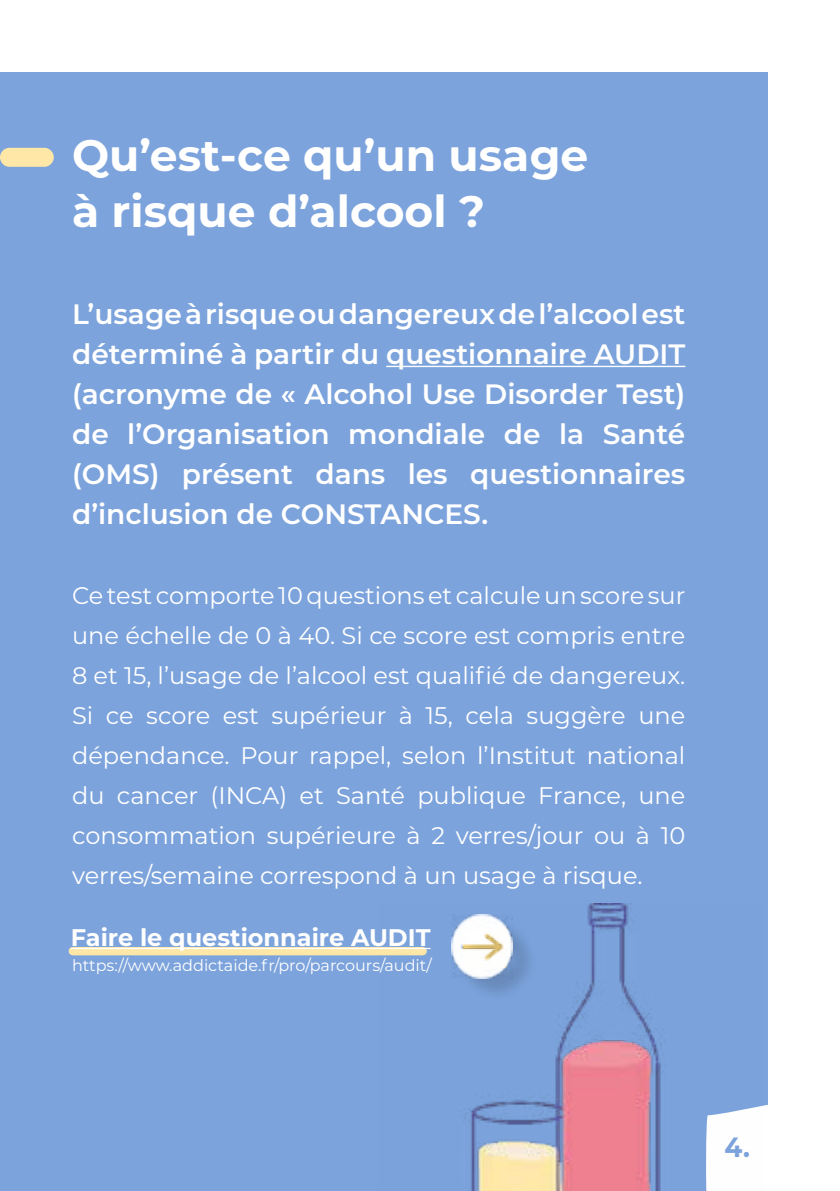
<style>
.page{position:relative;width:840px;height:1191px;background:#fff}
.page>*{position:absolute;margin:0;border:0;box-sizing:border-box;transform-origin:0 0}
.t1{font:700 44px/56px "Montserrat";color:#fff}
.t2{font:600 28px/40px "Montserrat";color:#fff;text-align:justify}
.t3{font:700 27.8px "Montserrat";color:#7ca3dc;scale:.93 1}
.t4{font:24px/40px "Montserrat";color:#fff;text-align:justify}
.t5{font:700 24px "Montserrat";color:#fefefe}
.t6{font:16px "Montserrat";color:#fff}
.s1{color:#fefefe}
</style>
<div class="page">
<div style="left:0;top:72px;width:767px;height:1119px;background:#7ca3dc"></div>
<hr style="left:386px;top:366px;width:299px;height:1px;background:#fefefe">
<svg style="left:763px;top:1104px;width:5px;height:87px"></svg>
<div style="left:0;top:148px;width:54px;height:19px;background:#ffe7a7;border-radius:9px"></div>
<img style="left:378px;top:903px;width:385px;height:288px">
<div style="left:455px;top:918px;width:82px;height:84px;background:#000;opacity:.15"></div>
<img style="left:451px;top:914px;width:61px;height:64px">
<div style="left:69px;top:947px;width:357px;height:8px;background:#ffe7a7;border-radius:4px"></div>
<hr style="left:71px;top:948px;width:359px;height:1px;background:#fefefe">
<h1 class="t1" style="left:72px;top:128px;width:517px">Qu’est-ce qu’un usage à risque d’alcool ?</h1>
<p class="t2" style="left:72px;top:295px;width:614px">L’usage à risque ou dangereux de l’alcool est déterminé à partir du <span class="s1">questionnaire AUDIT </span>(acronyme de « Alcohol Use Disorder Test) de l’Organisation mondiale de la Santé (OMS) présent dans les questionnaires d’inclusion de CONSTANCES.</p>
<p class="t4" style="left:72px;top:576px;width:614px">Ce test comporte 10 questions et calcule un score sur une échelle de 0 à 40. Si ce score est compris entre 8 et 15, l’usage de l’alcool est qualifié de dangereux.<br>Si ce score est supérieur à 15, cela suggère une dépendance. Pour rappel, selon l’Institut national du cancer (INCA) et Santé publique France, une consommation supérieure à 2 verres/jour ou à 10 verres/semaine correspond à un usage à risque.</p>
<p class="t5" style="left:71px;top:924px;width:361px">Faire le questionnaire AUDIT</p>
<p class="t6" style="left:72px;top:957px;width:361px">https://www.addictaide.fr/pro/parcours/audit/</p>
<p class="t3" style="left:724px;top:1132px;width:29px">4.</p>
</div>
